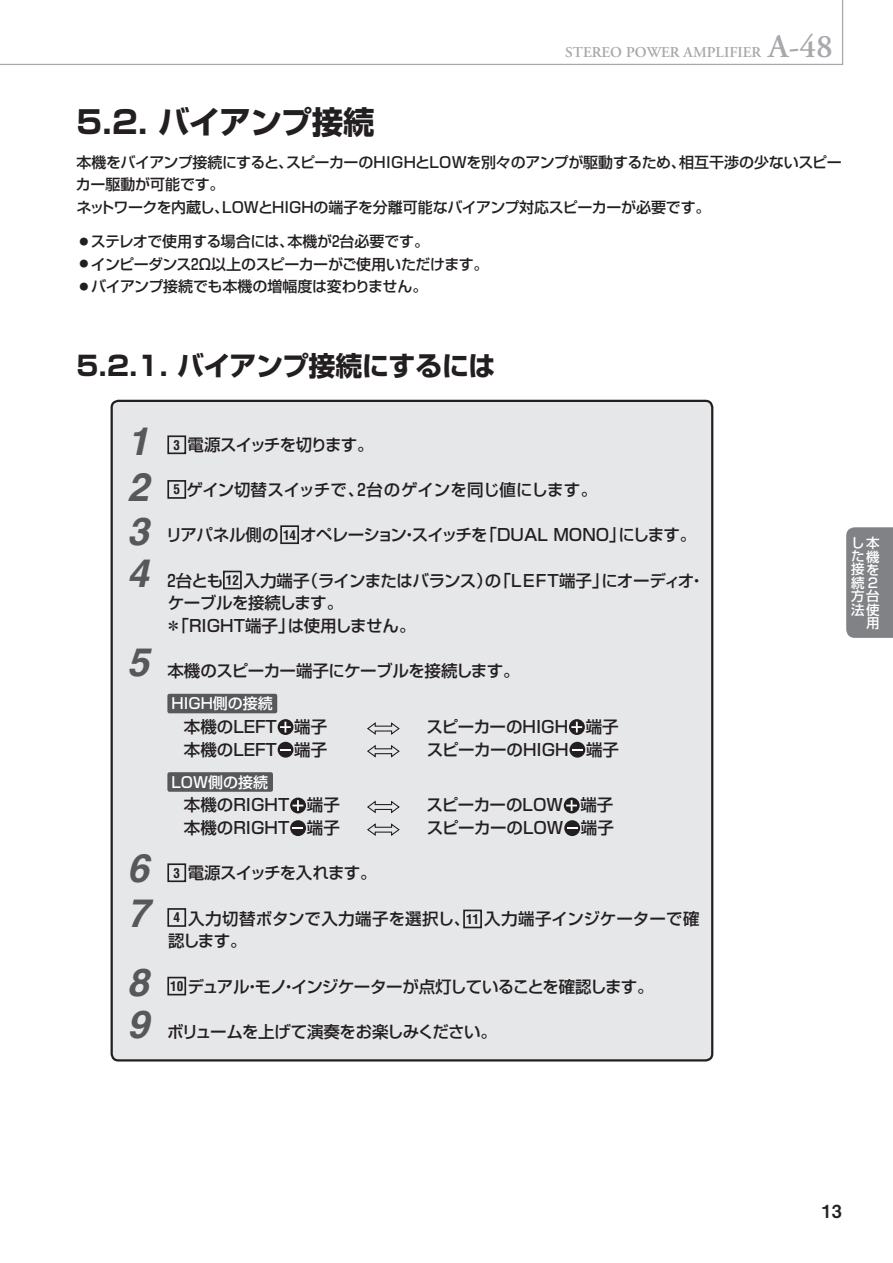
<style>
.page{position:relative;width:893px;height:1263px;background:#fff}
.page>*{position:absolute;margin:0;border:0;box-sizing:border-box;transform-origin:0 0}
.t1{font:italic 700 39px/44.1px "Helvetica";color:#57585a}
.t2{font:700 31.5px "Shin Go Pro";letter-spacing:-.025em;color:#231f20}
.t3{font:700 27px "Shin Go Pro";letter-spacing:-.02em;color:#231f20}
.t4{font:18px "Midashi Go Pro MB31";color:#231f20}
.t5{font:500 16.5px/22.6px "Shin Go Pro";letter-spacing:-.02em;color:#231f20}
.t6{font:500 16.5px "Shin Go Pro";color:#231f20}
.t7{font:500 16.5px "Shin Go Pro";letter-spacing:-.045em;color:#231f20}
.t8{font:500 16.5px/22.5px "Shin Go Pro";letter-spacing:.005em;color:#231f20}
.t9{font:500 16.5px "Shin Go Pro";letter-spacing:-.05em;color:#231f20}
.t10{font:500 15px/22.5px "Shin Go Pro";letter-spacing:-.025em;color:#231f20}
.t11{font:600 15px "Adobe Garamond";color:#a8a9ad}
.t12{font:500 15px "Shin Go Pro";color:#fff}
.t13{font:500 13.5px/13.4px "Shin Go Pro";color:#fff;text-align:right}
.s1{font-size:33px}
.s2{font-family:"Helvetica";font-weight:700;font-stretch:condensed;font-size:13.2px}
</style>
<div class="page">
<svg style="left:0;top:0;width:843px;height:65px"></svg>
<div style="left:846px;top:527px;width:47px;height:111px;background:#808285"></div>
<div style="left:112px;top:401px;width:600px;height:659px;background:#e6e7e9;border-radius:7px"></div>
<div style="left:167px;top:435px;width:19px;height:19px;border:2px solid #231f20"></div>
<div style="left:167px;top:480px;width:19px;height:19px;border:2px solid #231f20"></div>
<div style="left:280px;top:525px;width:19px;height:19px;border:2px solid #231f20"></div>
<div style="left:223px;top:571px;width:19px;height:18px;border:2px solid #231f20"></div>
<div style="left:167px;top:694px;width:110px;height:19px;background:#57585a;border-radius:2px"></div>
<svg style="left:278px;top:719px;width:15px;height:16px"></svg>
<svg style="left:280px;top:722px;width:11px;height:10px"></svg>
<svg style="left:367px;top:722px;width:33px;height:13px"></svg>
<svg style="left:569px;top:719px;width:16px;height:16px"></svg>
<svg style="left:571px;top:722px;width:11px;height:10px"></svg>
<div style="left:278px;top:742px;width:15px;height:16px;background:#231f20;border-radius:50%"></div>
<svg style="left:280px;top:749px;width:11px;height:2px"></svg>
<svg style="left:367px;top:745px;width:33px;height:13px"></svg>
<div style="left:569px;top:742px;width:16px;height:16px;background:#231f20;border-radius:50%"></div>
<svg style="left:572px;top:749px;width:11px;height:2px"></svg>
<div style="left:167px;top:772px;width:106px;height:20px;background:#57585a;border-radius:2px"></div>
<svg style="left:290px;top:797px;width:16px;height:16px"></svg>
<svg style="left:293px;top:800px;width:10px;height:11px"></svg>
<svg style="left:367px;top:800px;width:33px;height:14px"></svg>
<svg style="left:564px;top:797px;width:16px;height:16px"></svg>
<svg style="left:566px;top:800px;width:11px;height:11px"></svg>
<div style="left:290px;top:820px;width:16px;height:16px;background:#231f20;border-radius:50%"></div>
<svg style="left:293px;top:827px;width:10px;height:2px"></svg>
<svg style="left:367px;top:823px;width:33px;height:13px"></svg>
<div style="left:564px;top:820px;width:16px;height:16px;background:#231f20;border-radius:50%"></div>
<svg style="left:567px;top:827px;width:10px;height:2px"></svg>
<div style="left:167px;top:863px;width:19px;height:19px;border:2px solid #231f20"></div>
<div style="left:167px;top:908px;width:19px;height:19px;border:2px solid #231f20"></div>
<div style="left:463px;top:910px;width:19px;height:18px;border:2px solid #231f20"></div>
<div style="left:167px;top:977px;width:19px;height:18px;border:2px solid #231f20"></div>
<h2 class="t2" style="left:77px;top:97px;width:300px">5.2. バイアンプ接続</h2>
<p class="t11" style="left:565px;top:44px;width:269px">STEREO POWER AMPLIFIER <span class="s1">A-48</span></p>
<p class="t10" style="left:76px;top:149px;width:767px">本機をバイアンプ接続にすると、スピーカーのHIGHとLOWを別々のアンプが駆動するため、相互干渉の少ないスピーカー駆動が可能です。<br>ネットワークを内蔵し、LOWとHIGHの端子を分離可能なバイアンプ対応スピーカーが必要です。</p>
<p class="t10" style="left:80px;top:228px;width:351px"><sup>●</sup> ステレオで使用する場合には、本機が２台必要です。</p>
<p class="t10" style="left:80px;top:251px;width:410px"><sup>●</sup> インピーダンス2Ω以上のスピーカーがご使用いただけます。</p>
<p class="t10" style="left:80px;top:274px;width:350px"><sup>●</sup> バイアンプ接続でも本機の増幅度は変わりません。</p>
<h3 class="t3" style="left:77px;top:344px;width:420px">5.2.1. バイアンプ接続にするには</h3>
<h1 class="t1" style="left:127px;top:419px;width:23px;text-align:justify">1<br>2<br>3<br>4</h1>
<h1 class="t1" style="left:127px;top:641px;width:23px">5</h1>
<h1 class="t1" style="left:127px;top:846px;width:23px;line-height:45.5px">6<br>7</h1>
<h1 class="t1" style="left:127px;top:961px;width:23px;line-height:42.5px">8<br>9</h1>
<p class="t9" style="left:173px;top:431px;width:202px"><span class="s2">3</span> 電源スイッチを切ります。</p>
<p class="t5" style="left:173px;top:477px;width:425px"><span class="s2">5</span> ゲイン切替スイッチで、2台のゲインを同じ値にします。</p>
<p class="t5" style="left:166px;top:522px;width:532px">リアパネル側の <span class="s2">14</span> オペレーション・スイッチを「DUAL MONO」にします。</p>
<p class="t5" style="left:165px;top:567px;width:541px">2台とも <span class="s2">12</span> 入力端子（ラインまたはバランス）の「LEFT端子」にオーディオ・ケーブルを接続します。<br>＊「RIGHT端子」は使用しません。</p>
<p class="t5" style="left:167px;top:658px;width:354px">本機のスピーカー端子にケーブルを接続します。</p>
<p class="t12" style="left:172px;top:691px;width:103px">HIGH側の接続</p>
<p class="t6" style="left:167px;top:713px;width:161px">　本機のLEFT 端子</p>
<p class="t6" style="left:426px;top:713px;width:194px">スピーカーのHIGH 端子</p>
<p class="t6" style="left:167px;top:736px;width:161px">　本機のLEFT 端子</p>
<p class="t6" style="left:427px;top:736px;width:194px">スピーカーのHIGH 端子</p>
<p class="t12" style="left:172px;top:769px;width:98px">LOW側の接続</p>
<p class="t6" style="left:167px;top:792px;width:174px">　本機のRIGHT 端子</p>
<p class="t6" style="left:426px;top:792px;width:189px">スピーカーのLOW 端子</p>
<p class="t6" style="left:167px;top:814px;width:174px">　本機のRIGHT 端子</p>
<p class="t6" style="left:427px;top:814px;width:189px">スピーカーのLOW 端子</p>
<p class="t7" style="left:173px;top:859px;width:205px"><span class="s2">3</span> 電源スイッチを入れます。</p>
<p class="t8" style="left:168px;top:905px;width:533px;text-indent:5px"><span class="s2">4</span> 入力切替ボタンで入力端子を選択し、<span class="s2">11</span> 入力端子インジケーターで確認します。</p>
<p class="t7" style="left:170px;top:973px;width:485px"><span class="s2">10</span> デュアル・モノ・インジケーターが点灯していることを確認します。</p>
<p class="t5" style="left:167px;top:1018px;width:331px">ボリュームを上げて演奏をお楽しみください。</p>
<p class="t13" style="left:851px;top:535px;width:30px">し本た機接を続２方台法使用</p>
<p class="t4" style="left:822px;top:1196px;width:22px">13</p>
</div>
